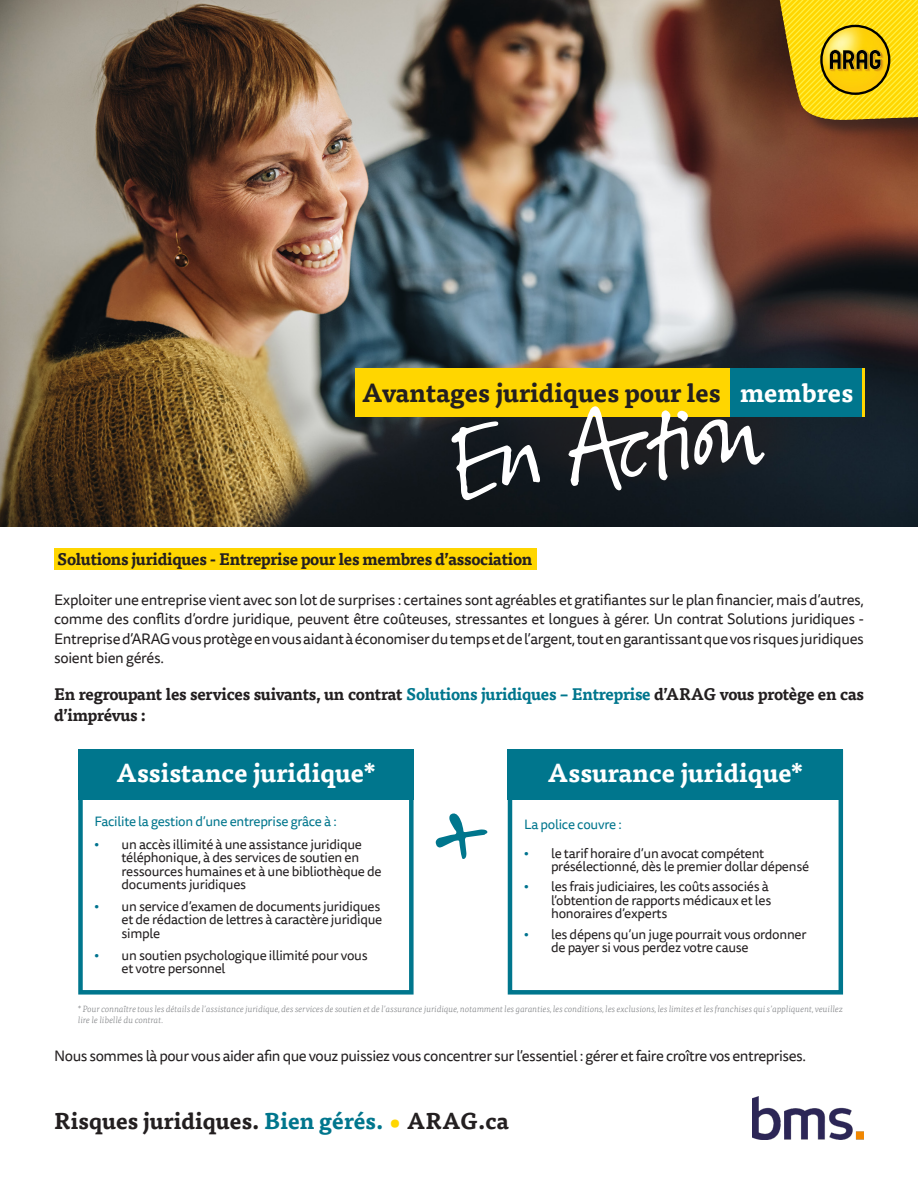
<style>
.page{position:relative;width:918px;height:1188px;background:#fff}
.page>*{position:absolute;margin:0;border:0;box-sizing:border-box;transform-origin:0 0}
.t1{font:129px "Suomi Hand Script";color:#fff}
.t2{font:700 25.5px "Tisa OT";color:#231f20}
.t3{font:700 25.5px "Tisa OT";color:#fff}
.t4{font:700 25.35px "Tisa OT";color:#fff}
.t5{font:700 22.5px "Tisa OT";color:#231f20}
.t6{font:700 16.5px/21px "Tisa OT";letter-spacing:-.02em;color:#231f20}
.t7{font:15px/19.5px "Tisa Sans Pro";letter-spacing:-.03em;color:#231f20;text-align:justify}
.t8{font:13.5px/13.5px "Tisa Sans Pro";letter-spacing:-.02em;color:#231f20}
.t9{font:13.5px "Tisa Sans Pro";letter-spacing:-.02em;color:#00768d}
.t10{font:italic 300 9px/10.8px "Tisa OT";color:#76787b}
.s1{color:#00768d}
.s2{font-family:"Myriad Pro";font-size:16.5px;color:#00738f}
.s3{color:#ffd600}
</style>
<div class="page">
<div style="left:54px;top:548px;width:482px;height:22px;background:#ffd600"></div>
<img style="left:0;top:0;width:918px;height:526px">
<div style="left:490px;top:380px;width:324px;height:104px;background:#1c1e22;border-radius:50%"></div>
<div style="left:355px;top:369px;width:509px;height:48px;background:#ffd600"></div>
<div style="left:781px;top:0;width:137px;height:139px;background:#231f20;opacity:.5"></div>
<svg style="left:778px;top:0;width:140px;height:123px;background:#d6b517"></svg>
<div style="left:78px;top:750px;width:336px;height:245px;background:#fff;border:4px solid #00768d"></div>
<div style="left:508px;top:750px;width:335px;height:245px;background:#fff;border:4px solid #00768d"></div>
<div style="left:78px;top:750px;width:336px;height:50px;background:#00768d"></div>
<div style="left:508px;top:750px;width:335px;height:50px;background:#00768d"></div>
<div style="left:730px;top:369px;width:132px;height:48px;background:#00768d"></div>
<img style="left:753px;top:1097px;width:110px;height:43px">
<p class="t2" style="left:362px;top:377px;width:360px">Avantages juridiques pour les</p>
<p class="t3" style="left:740px;top:377px;width:115px">membres</p>
<p class="t1" style="left:447px;top:392px;width:305px;rotate:-5deg">En Action</p>
<p class="t6" style="left:57px;top:549px;width:477px">Solutions juridiques - Entreprise pour les membres d’association</p>
<p class="t7" style="left:54px;top:590px;width:812px">Exploiter une entreprise vient avec son lot de surprises : certaines sont agréables et gratifiantes sur le plan financier, mais d’autres, comme des conflits d’ordre juridique, peuvent être coûteuses, stressantes et longues à gérer. Un contrat Solutions juridiques - Entreprise d’ARAG vous protège en vous aidant à économiser du temps et de l’argent, tout en garantissant que vos risques juridiques soient bien gérés.</p>
<p class="t6" style="left:54px;top:684px;width:811px">En regroupant les services suivants, un contrat <span class="s1">Solutions juridiques – Entreprise</span> d’ARAG vous protège en cas d’imprévus :</p>
<p class="t4" style="left:116px;top:757px;width:261px">Assistance juridique*</p>
<p class="t4" style="left:547px;top:757px;width:257px">Assurance juridique*</p>
<p class="t9" style="left:95px;top:812px;width:244px">Facilite la gestion d’une entreprise grâce à :</p>
<p class="t8" style="left:122px;top:838px;width:262px;text-indent:-27px"><span class="s2">•</span> un accès illimité à une assistance juridique téléphonique, à des services de soutien en ressources humaines et à une bibliothèque de documents juridiques</p>
<p class="t8" style="left:122px;top:900px;width:262px;text-indent:-27px"><span class="s2">•</span> un service d’examen de documents juridiques et de rédaction de lettres à caractère juridique simple</p>
<p class="t8" style="left:122px;top:949px;width:248px;text-indent:-27px"><span class="s2">•</span> un soutien psychologique illimité pour vous et votre personnel</p>
<p class="t9" style="left:524px;top:815px;width:99px">La police couvre :</p>
<p class="t8" style="left:551px;top:847px;width:260px;text-indent:-27px"><span class="s2">•</span> le tarif horaire d’un avocat compétent présélectionné, dès le premier dollar dépensé</p>
<p class="t8" style="left:551px;top:880px;width:222px;text-indent:-27px"><span class="s2">•</span> les frais judiciaires, les coûts associés à l’obtention de rapports médicaux et les honoraires d’experts</p>
<p class="t8" style="left:551px;top:928px;width:257px;text-indent:-27px"><span class="s2">•</span> les dépens qu’un juge pourrait vous ordonner de payer si vous perdez votre cause</p>
<p class="t10" style="left:78px;top:1004px;width:766px">* Pour connaître tous les détails de l’assistance juridique, des services de soutien et de l’assurance juridique, notamment les garanties, les conditions, les exclusions, les limites et les franchises qui s’appliquent, veuillez lire le libellé du contrat.</p>
<p class="t7" style="left:54px;top:1046px;width:753px">Nous sommes là pour vous aider afin que vouz puissiez vous concentrer sur l’essentiel : gérer et faire croître vos entreprises.</p>
<p class="t5" style="left:54px;top:1107px;width:456px">Risques juridiques. <span class="s1">Bien gérés.</span> <span class="s3">•</span> ARAG.ca</p>
</div>
